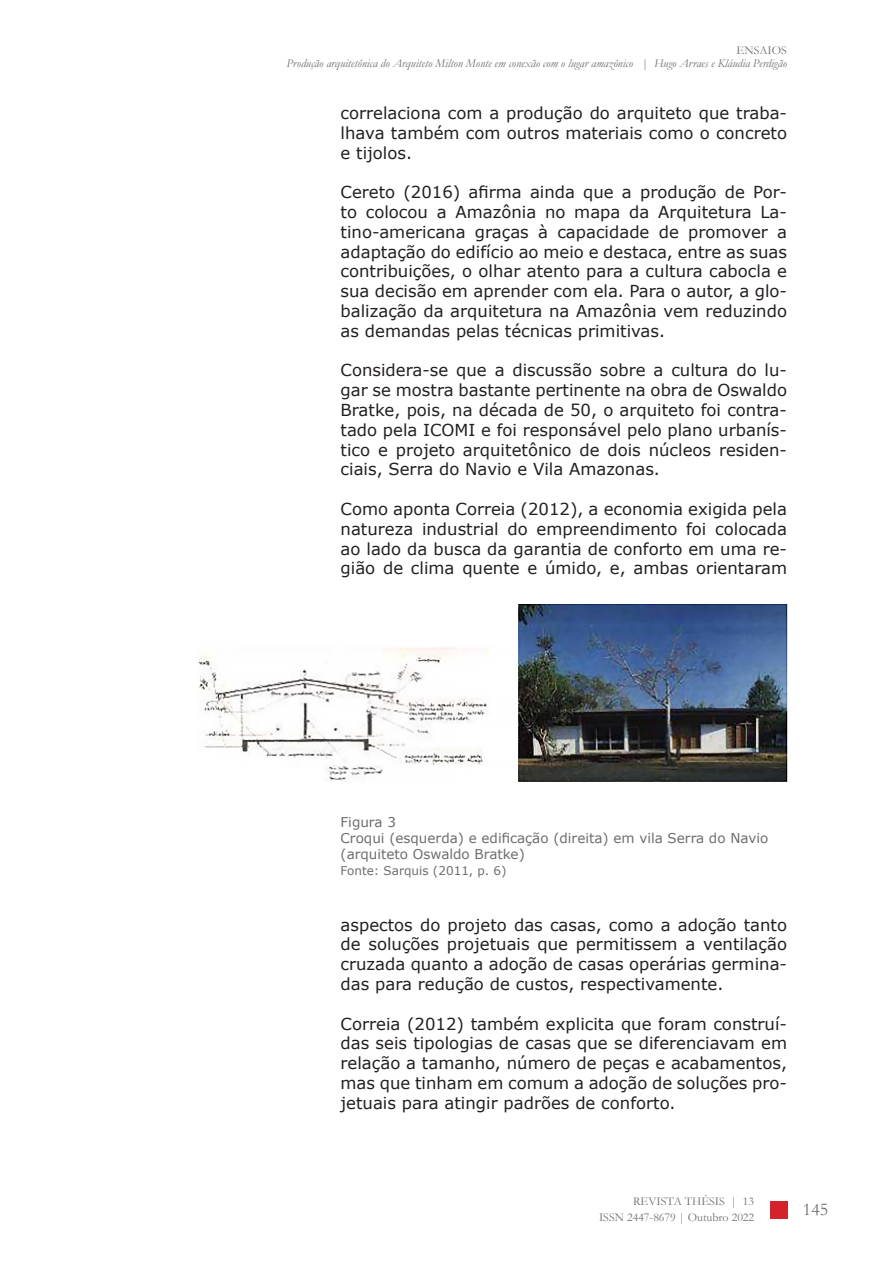
<style>
.page{position:relative;width:893px;height:1263px;background:#fff}
.page>*{position:absolute;margin:0;border:0;box-sizing:border-box;transform-origin:0 0}
.t1{font:18px "Garamond";color:#6d6f72}
.Artigos_-_Texto{font:16.5px/19.8px "Verdana";color:#231f20;text-align:justify}
.Legendas_-_Título{font:13.5px "Verdana";color:#6c6d70}
.t2{font:italic 12px/12.8px "Garamond";color:#6d6f72;text-align:right}
.t3{font:12px/16.2px "Garamond";color:#6d6f72;text-align:right}
.t4{font:12px "Verdana";color:#6c6d70}
.s1{font-style:normal}
</style>
<div class="page">
<div style="left:770px;top:1201px;width:17px;height:17px;background:#d3222c"></div>
<img style="left:199px;top:604px;width:588px;height:178px">
<p class="t2" style="left:286px;top:44px;width:502px"><span class="s1">ENSAIOS<br></span>Produção arquitetônica do Arquiteto Milton Monte em conexão com o lugar amazônico <span class="s1">|</span> Hugo Arraes e Kláudia Perdigão</p>
<p class="Artigos_-_Texto" style="left:341px;top:103px;width:448px">correlaciona com a produção do arquiteto que traba&shy;lhava também com outros materiais como o concreto e tijolos.</p>
<p class="Artigos_-_Texto" style="left:341px;top:182px;width:448px">Cereto (2016) afirma ainda que a produção de Por&shy;to colocou a Amazônia no mapa da Arquitetura La&shy;tino-americana graças à capacidade de promover a adaptação do edifício ao meio e destaca, entre as suas contribuições, o olhar atento para a cultura cabocla e sua decisão em aprender com ela. Para o autor, a glo&shy;balização da arquitetura na Amazônia vem reduzindo as demandas pelas técnicas primitivas.</p>
<p class="Artigos_-_Texto" style="left:341px;top:360px;width:448px">Considera-se que a discussão sobre a cultura do lu&shy;gar se mostra bastante pertinente na obra de Oswaldo Bratke, pois, na década de 50, o arquiteto foi contra&shy;tado pela ICOMI e foi responsável pelo plano urbanís&shy;tico e projeto arquitetônico de dois núcleos residen&shy;ciais, Serra do Navio e Vila Amazonas.</p>
<p class="Artigos_-_Texto" style="left:341px;top:499px;width:448px">Como aponta Correia (2012), a economia exigida pela natureza industrial do empreendimento foi colocada ao lado da busca da garantia de conforto em uma re&shy;gião de clima quente e úmido, e, ambas orientaram</p>
<p class="Legendas_-_Título" style="left:341px;top:812px;width:57px">Figura 3</p>
<p class="Legendas_-_Título" style="left:341px;top:829px;width:429px">Croqui (esquerda) e edificação (direita) em vila Serra do Navio</p>
<p class="Legendas_-_Título" style="left:341px;top:845px;width:186px">(arquiteto Oswaldo Bratke)</p>
<p class="t4" style="left:341px;top:863px;width:167px">Fonte: Sarquis (2011, p. 6)</p>
<p class="Artigos_-_Texto" style="left:341px;top:914px;width:448px">aspectos do projeto das casas, como a adoção tanto de soluções projetuais que permitissem a ventilação cruzada quanto a adoção de casas operárias germina&shy;das para redução de custos, respectivamente.</p>
<p class="Artigos_-_Texto" style="left:341px;top:1013px;width:448px">Correia (2012) também explicita que foram construí&shy;das seis tipologias de casas que se diferenciavam em relação a tamanho, número de peças e acabamentos, mas que tinham em comum a adoção de soluções pro&shy;jetuais para atingir padrões de conforto.</p>
<p class="t3" style="left:599px;top:1193px;width:157px">REVISTA THÉSIS | 13<br>ISSN 2447-8679 | Outubro 2022</p>
<p class="t1" style="left:803px;top:1197px;width:27px">145</p>
</div>
